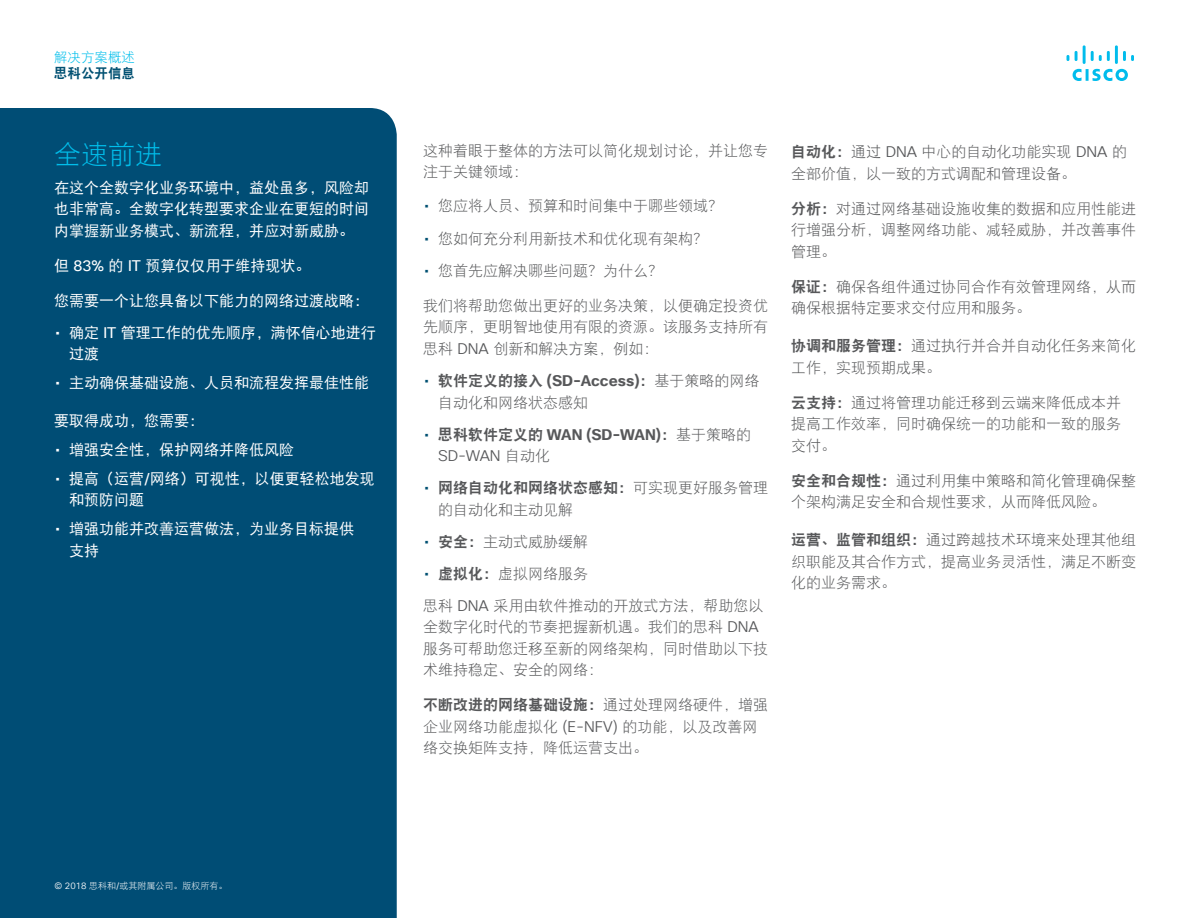
<style>
.page{position:relative;width:1188px;height:918px;background:#fff}
.page>*{position:absolute;margin:0;border:0;box-sizing:border-box;transform-origin:0 0}
.Paragraph_Style14{font:27px "DF Hei W3";color:#01beeb}
.Paragraph_Style3{font:15px/21.5px "DF Hei W3";color:#57585a;text-align:justify}
.Paragraph_Style25{font:15px/21.5px "DF Hei W3";color:#57585a}
.Paragraph_Style4{font:15px/21.6px "DF Hei W3";color:#57585a}
.Paragraph_Style3-2{font:15px/21.6px "DF Hei W5";color:#fff;text-align:justify}
.Paragraph_Style5{font:15px/21.6px "DF Hei W5";color:#fff}
.Paragraph_Style1{font:15px/21.6px "DF Hei W3";color:#57585a}
.Paragraph_Style17{font:15px "DF Hei W3";color:#57585a}
.Paragraph_Style19{font:15px/21.6px "DF Hei W3";color:#57585a}
.Paragraph_Style21{font:700 15px/21.5px "Cisco Sans TT";color:#57585a}
.Paragraph_Style16{font:15px/21.6px "DF Hei W3";color:#57585a}
.Paragraph_Style15{font:15px "DF Hei W5";color:#fff}
.Paragraph_Style15-2{font:15px/21.6px "DF Hei W3";color:#57585a}
.Paragraph_Style6{font:15px/21.6px "DF Hei W5";color:#fff}
.Paragraph_Style16-2{font:15px "DF Hei W5";color:#fff}
.Paragraph_Style18{font:15px "DF Hei W3";color:#57585a}
.Paragraph_Style23{font:15px "DF Hei W3";color:#57585a}
.Paragraph_Style24{font:15px "DF Hei W3";color:#57585a}
.t1{font:13.5px "DF Hei W3";color:#01beeb}
.t2{font:13.5px "DF Hei W9";color:#005072}
.Paragraph_Style1-2{font:9px "DF Hei W3";color:#fff}
.s1{font-family:"Cisco Sans TT"}
.s2{font-family:"Cisco Sans TT";color:#005072}
.s3{font-family:"Cisco Sans TT Light"}
.s4{font-family:"DF Hei W9"}
.s5{font-family:"Cisco Sans TT";font-weight:700}
.s6{font-weight:400;color:#005072}
.s7{font-family:"DF Hei W9";font-weight:400}
.s8{font-family:"DF Hei W3";font-weight:400}
.s9{font-family:"Cisco Sans TT Light";font-weight:400}
</style>
<div class="page">
<svg style="left:1067px;top:45px;width:67px;height:36px"></svg>
<div style="left:0;top:108px;width:397px;height:810px;background:#004d75"></div>
<p class="t1" style="left:54px;top:50px;width:82px">解决方案概述</p>
<p class="t2" style="left:54px;top:67px;width:82px">思科公开信息</p>
<p class="Paragraph_Style14" style="left:54px;top:141px;width:109px">全速前进</p>
<p class="Paragraph_Style3-2" style="left:54px;top:176px;width:316px">在这个全数字化业务环境中，益处虽多，风险却也非常高。全数字化转型要求企业在更短的时间内掌握新业务模式、新流程，并应对新威胁。</p>
<p class="Paragraph_Style3-2" style="left:54px;top:255px;width:258px">但 <span class="s1">83%</span> 的 <span class="s1">IT</span> 预算仅仅用于维持现状。</p>
<p class="Paragraph_Style15" style="left:54px;top:293px;width:316px">您需要一个让您具备以下能力的网络过渡战略：</p>
<p class="Paragraph_Style5" style="left:69px;top:322px;width:308px;text-indent:-14px"><span class="s1">•</span> 确定 <span class="s1">IT</span> 管理工作的优先顺序，满怀信心地进行过渡</p>
<p class="Paragraph_Style16-2" style="left:56px;top:375px;width:315px"><span class="s1">•</span> 主动确保基础设施、人员和流程发挥最佳性能</p>
<p class="Paragraph_Style15" style="left:54px;top:413px;width:151px">要取得成功，您需要：</p>
<p class="Paragraph_Style5" style="left:56px;top:439px;width:240px"><span class="s1">•</span> 增强安全性，保护网络并降低风险</p>
<p class="Paragraph_Style5" style="left:69px;top:468px;width:307px;text-indent:-14px"><span class="s1">•</span> 提高（运营<span class="s1">/</span>网络）可视性，以便更轻松地发现和预防问题</p>
<p class="Paragraph_Style6" style="left:69px;top:518px;width:286px;text-indent:-14px"><span class="s1">•</span> 增强功能并改善运营做法，为业务目标提供支持</p>
<p class="Paragraph_Style15-2" style="left:423px;top:140px;width:346px">这种着眼于整体的方法可以简化规划讨论，并让您专注于关键领域：</p>
<p class="Paragraph_Style17" style="left:424px;top:198px;width:300px"><span class="s2">•</span> 您应将人员、预算和时间集中于哪些领域？</p>
<p class="Paragraph_Style17" style="left:424px;top:232px;width:285px"><span class="s2">•</span> 您如何充分利用新技术和优化现有架构？</p>
<p class="Paragraph_Style18" style="left:424px;top:264px;width:240px"><span class="s2">•</span> 您首先应解决哪些问题？为什么？</p>
<p class="Paragraph_Style3" style="left:423px;top:295px;width:346px">我们将帮助您做出更好的业务决策，以便确定投资优先顺序，更明智地使用有限的资源。该服务支持所有思科 <span class="s3">DNA</span> 创新和解决方案，例如：</p>
<p class="Paragraph_Style19" style="left:438px;top:370px;width:323px;text-indent:-14px"><span class="s2">•</span> <span class="s4">软件定义的接入</span> <span class="s5">(SD-Access)</span><span class="s4">：</span>基于策略的网络自动化和网络状态感知</p>
<p class="Paragraph_Style21" style="left:438px;top:424px;width:315px;text-indent:-14px"><span class="s6">•</span> <span class="s7">思科软件定义的</span> WAN (SD-WAN)<span class="s7">：</span><span class="s8">基于策略的<br></span><span class="s9">SD-WAN</span> <span class="s8">自动化</span></p>
<p class="Paragraph_Style16" style="left:438px;top:477px;width:331px;text-indent:-14px"><span class="s2">•</span> <span class="s4">网络自动化和网络状态感知：</span>可实现更好服务管理的自动化和主动见解</p>
<p class="Paragraph_Style23" style="left:424px;top:534px;width:165px"><span class="s2">•</span> <span class="s4">安全：</span>主动式威胁缓解</p>
<p class="Paragraph_Style24" style="left:424px;top:566px;width:165px"><span class="s2">•</span> <span class="s4">虚拟化：</span>虚拟网络服务</p>
<p class="Paragraph_Style3" style="left:423px;top:595px;width:346px;text-align:left">思科 <span class="s3">DNA</span> 采用由软件推动的开放式方法，帮助您以全数字化时代的节奏把握新机遇。我们的思科 <span class="s3">DNA</span>服务可帮助您迁移至新的网络架构，同时借助以下技术维持稳定、安全的网络：</p>
<p class="Paragraph_Style1" style="left:423px;top:694px;width:346px"><span class="s4">不断改进的网络基础设施：</span>通过处理网络硬件，增强企业网络功能虚拟化 <span class="s3">(E-NFV)</span> 的功能，以及改善网络交换矩阵支持，降低运营支出。</p>
<p class="Paragraph_Style3" style="left:791px;top:141px;width:337px"><span class="s4">自动化：</span>通过 <span class="s3">DNA</span> 中心的自动化功能实现 <span class="s3">DNA</span> 的全部价值，以一致的方式调配和管理设备。</p>
<p class="Paragraph_Style3" style="left:791px;top:197px;width:346px"><span class="s4">分析：</span>对通过网络基础设施收集的数据和应用性能进行增强分析，调整网络功能、减轻威胁，并改善事件管理。</p>
<p class="Paragraph_Style4" style="left:791px;top:275px;width:346px"><span class="s4">保证：</span>确保各组件通过协同合作有效管理网络，从而确保根据特定要求交付应用和服务。</p>
<p class="Paragraph_Style25" style="left:791px;top:335px;width:346px"><span class="s4">协调和服务管理：</span>通过执行并合并自动化任务来简化工作，实现预期成果。</p>
<p class="Paragraph_Style3" style="left:791px;top:392px;width:331px"><span class="s4">云支持：</span>通过将管理功能迁移到云端来降低成本并提高工作效率，同时确保统一的功能和一致的服务交付。</p>
<p class="Paragraph_Style4" style="left:791px;top:470px;width:346px"><span class="s4">安全和合规性：</span>通过利用集中策略和简化管理确保整个架构满足安全和合规性要求，从而降低风险。</p>
<p class="Paragraph_Style25" style="left:791px;top:529px;width:346px;text-align:justify"><span class="s4">运营、监管和组织：</span>通过跨越技术环境来处理其他组织职能及其合作方式，提高业务灵活性，满足不断变化的业务需求。</p>
<p class="Paragraph_Style1-2" style="left:54px;top:882px;width:175px"><span class="s3">© 2018</span> 思科和<span class="s3">/</span>或其附属公司。版权所有。</p>
</div>
